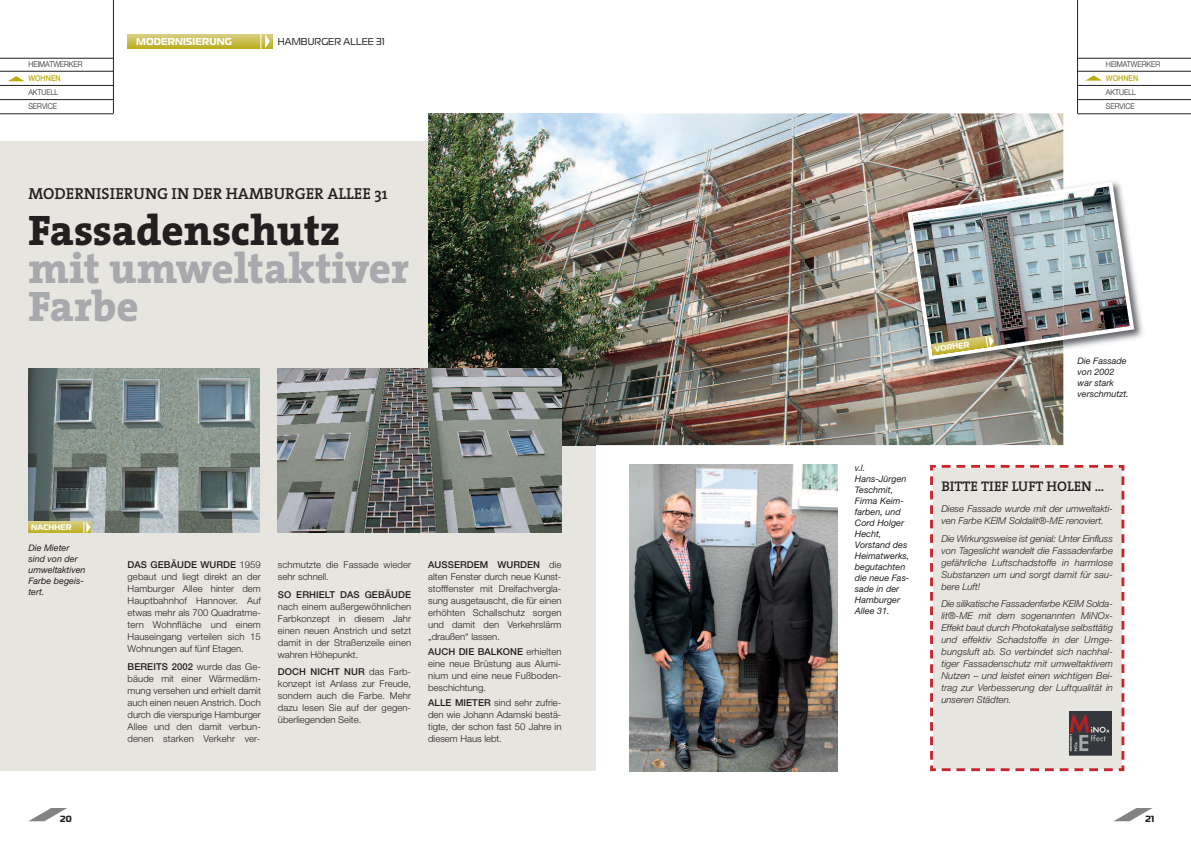
<style>
.page{position:relative;width:1191px;height:842px;background:#fff}
.page>*{position:absolute;margin:0;border:0;box-sizing:border-box;transform-origin:0 0}
.t1{font:800 43px/38px "The Serif";color:#a8a9ad}
.t2{font:800 43px "The Serif";color:#231f20}
.t3{font:600 16px "The Serif";color:#231f20}
.t4{font:600 14px "The Serif";color:#231f20}
.t5{font:10px "Magistral";letter-spacing:.01em;color:#231f20;scale:.95 1}
.t6{font:700 10px "Magistral";letter-spacing:.01em;color:#fff;scale:.95 1}
.t7{font:300 9.5px/12px "Helvetica Neue LT Std";letter-spacing:.01em;color:#231f20;text-align:justify}
.t8{font:italic 300 9.5px/12px "Helvetica Neue LT Std";color:#231f20;text-align:justify}
.t9{font:500 9.5px "Helvetica Neue LT Std";letter-spacing:.01em;color:#231f20}
.t10{font:italic 9px/11px "Helvetica Neue LT Std";color:#231f20}
.t11{font:700 9px "Magistral";color:#231f20}
.t12{font:300 8px/14.2px "Helvetica Neue LT Std";color:#231f20;scale:.9 1}
.t13{font:700 8px "Magistral";letter-spacing:.01em;color:#fff;scale:.95 1}
.t14{font:500 8px "Helvetica Neue LT Std";color:#baac0d;scale:.9 1}
.s1{font-weight:500}
</style>
<div class="page">
<div style="left:0;top:142px;width:595px;height:629px;background:#e7e5df"></div>
<svg style="left:1114px;top:808px;width:38px;height:13px"></svg>
<hr style="left:1077px;top:0;width:1px;height:113px;background:#231f20">
<hr style="left:1077px;top:58px;width:114px;height:1px;background:#231f20">
<hr style="left:1077px;top:71px;width:114px;height:1px;background:#231f20">
<hr style="left:1077px;top:85px;width:114px;height:1px;background:#231f20">
<hr style="left:1077px;top:99px;width:114px;height:1px;background:#231f20">
<hr style="left:1077px;top:114px;width:114px;height:1px;background:#231f20">
<svg style="left:1085px;top:75px;width:17px;height:6px"></svg>
<hr style="left:0;top:58px;width:113px;height:1px;background:#231f20">
<hr style="left:0;top:71px;width:113px;height:1px;background:#231f20">
<hr style="left:0;top:85px;width:113px;height:1px;background:#231f20">
<hr style="left:0;top:99px;width:113px;height:1px;background:#231f20">
<hr style="left:0;top:114px;width:113px;height:1px;background:#231f20">
<svg style="left:8px;top:76px;width:16px;height:5px"></svg>
<hr style="left:113px;top:0;width:1px;height:113px;background:#231f20">
<svg style="left:128px;top:34px;width:144px;height:14px;background:#cabe53"></svg>
<svg style="left:260px;top:34px;width:10px;height:15px"></svg>
<svg style="left:29px;top:808px;width:38px;height:13px"></svg>
<img style="left:28px;top:369px;width:231px;height:164px">
<img style="left:595px;top:113px;width:468px;height:332px">
<img style="left:428px;top:113px;width:167px;height:29px">
<img style="left:561px;top:142px;width:34px;height:303px">
<img style="left:428px;top:142px;width:133px;height:227px">
<img style="left:629px;top:465px;width:209px;height:306px">
<img style="left:1063px;top:176px;width:80px;height:163px">
<img style="left:902px;top:185px;width:161px;height:189px">
<img style="left:905px;top:180px;width:231px;height:182px">
<img style="left:1063px;top:186px;width:66px;height:150px">
<img style="left:912px;top:193px;width:151px;height:162px">
<img style="left:278px;top:369px;width:283px;height:164px">
<div style="left:930px;top:464px;width:195px;height:308px;background:#e7e5df"></div>
<img style="left:1069px;top:711px;width:42px;height:44px">
<svg style="left:28px;top:522px;width:55px;height:11px"></svg>
<svg style="left:83px;top:522px;width:8px;height:11px"></svg>
<svg style="left:931px;top:335px;width:63px;height:20px"></svg>
<p class="t12" style="left:28px;top:58px;width:62px">HEIMATWERKER</p>
<p class="t14" style="left:28px;top:75px;width:37px">WOHNEN</p>
<p class="t12" style="left:28px;top:86px;width:35px">AKTUELL<br>SERVICE</p>
<p class="t6" style="left:136px;top:38px;width:102px">MODERNISIERUNG</p>
<p class="t5" style="left:278px;top:38px;width:114px">HAMBURGER ALLEE 31</p>
<h2 class="t3" style="left:28px;top:188px;width:361px">MODERNISIERUNG IN DER HAMBURGER ALLEE 31</h2>
<h1 class="t2" style="left:28px;top:216px;width:313px">Fassadenschutz</h1>
<h1 class="t1" style="left:28px;top:254px;width:382px">mit umweltaktiver<br>Farbe</h1>
<p class="t13" style="left:31px;top:524px;width:44px">NACHHER</p>
<p class="t10" style="left:28px;top:543px;width:59px">Die Mieter sind von der umweltaktiven<br>Farbe begeis&shy;tert.</p>
<p class="t11" style="left:60px;top:816px;width:13px">20</p>
<p class="t7" style="left:128px;top:560px;width:135px"><span class="s1">DAS GEBÄUDE WURDE</span> 1959 gebaut und liegt direkt an der Hamburger Allee hinter dem Hauptbahnhof Hannover. Auf etwas mehr als 700 Quadratme&shy;tern Wohnfläche und einem Hauseingang verteilen sich 15<br>Wohnungen auf fünf Etagen.</p>
<p class="t7" style="left:128px;top:661px;width:135px"><span class="s1">BEREITS 2002</span> wurde das Ge&shy;bäude mit einer Wärmedäm&shy;mung versehen und erhielt damit auch einen neuen Anstrich. Doch durch die vierspurige Hamburger Allee und den damit verbun&shy;denen starken Verkehr ver-</p>
<p class="t7" style="left:278px;top:560px;width:135px">schmutzte die Fassade wieder sehr schnell.</p>
<p class="t9" style="left:278px;top:591px;width:135px">SO ERHIELT DAS GEBÄUDE</p>
<p class="t7" style="left:278px;top:601px;width:135px">nach einem außergewöhnlichen Farbkonzept in diesem Jahr einen neuen Anstrich und setzt damit in der Straßenzeile einen wahren Höhepunkt.</p>
<p class="t7" style="left:278px;top:667px;width:135px"><span class="s1">DOCH NICHT NUR</span> das Farb&shy;konzept ist Anlass zur Freude, sondern auch die Farbe. Mehr dazu lesen Sie auf der gegen&shy;überliegenden Seite.</p>
<p class="t7" style="left:428px;top:560px;width:135px"><span class="s1">AUSSERDEM WURDEN</span> die alten Fenster durch neue Kunst&shy;stofffenster mit Dreifachvergla&shy;sung ausgetauscht, die für einen erhöhten Schallschutz sorgen und damit den Verkehrslärm „draußen“ lassen.</p>
<p class="t7" style="left:428px;top:646px;width:135px"><span class="s1">AUCH DIE BALKONE</span> erhielten eine neue Brüstung aus Alumi&shy;nium und eine neue Fußboden&shy;beschichtung.</p>
<p class="t7" style="left:428px;top:697px;width:135px"><span class="s1">ALLE MIETER</span> sind sehr zufrie&shy;den wie Johann Adamski bestä&shy;tigte, der schon fast 50 Jahre in diesem Haus lebt.</p>
<p class="t12" style="left:1106px;top:58px;width:62px">HEIMATWERKER</p>
<p class="t14" style="left:1106px;top:75px;width:37px">WOHNEN</p>
<p class="t12" style="left:1106px;top:86px;width:35px">AKTUELL<br>SERVICE</p>
<p class="t13" style="left:934px;top:346px;width:38px;rotate:-8deg">VORHER</p>
<p class="t10" style="left:1077px;top:356px;width:53px">Die Fassade von 2002 war stark verschmutzt.</p>
<p class="t10" style="left:855px;top:463px;width:56px">v.l.<br>Hans-Jürgen<br>Teschmit,<br>Firma Keim&shy;farben, und<br>Cord Holger<br>Hecht,<br>Vorstand des<br>Heimatwerks, begutachten die neue Fas&shy;sade in der<br>Hamburger<br>Allee 31.</p>
<h3 class="t4" style="left:941px;top:481px;width:164px">BITTE TIEF LUFT HOLEN ...</h3>
<p class="t8" style="left:941px;top:503px;width:173px">Diese Fassade wurde mit der umweltakti&shy;ven Farbe KEIM Soldalit®-ME renoviert.</p>
<p class="t8" style="left:941px;top:533px;width:173px">Die Wirkungsweise ist genial: Unter Einfluss von Tageslicht wandelt die Fassadenfarbe gefährliche Luftschadstoffe in harmlose Substanzen um und sorgt damit für sau&shy;bere Luft!</p>
<p class="t8" style="left:941px;top:599px;width:173px">Die silikatische Fassadenfarbe KEIM Solda&shy;lit®-ME mit dem sogenannten MiNOx-Effekt baut durch Photokatalyse selbsttätig und effektiv Schadstoffe in der Umge&shy;bungsluft ab. So verbindet sich nachhal&shy;tiger Fassadenschutz mit umweltaktivem Nutzen – und leistet einen wichtigen Bei&shy;trag zur Verbesserung der Luftqualität in unseren Städten.</p>
<p class="t11" style="left:1145px;top:816px;width:11px">21</p>
</div>
